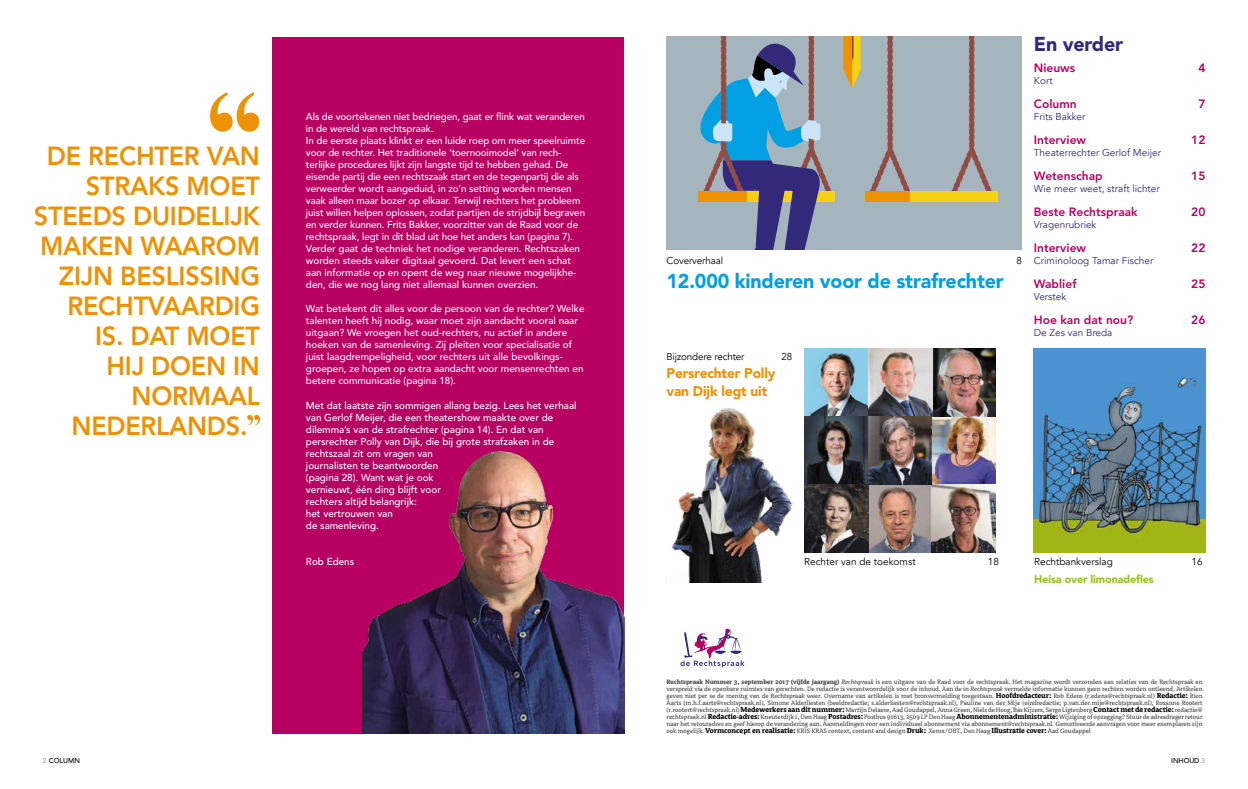
<style>
.page{position:relative;width:1248px;height:789px;background:#fff}
.page>*{position:absolute;margin:0;border:0;box-sizing:border-box;transform-origin:0 0}
.Kop_Small{font:800 26px "Avenir LT Std";letter-spacing:-.01em;color:#ed9205}
.Intro{font:900 20px "Avenir LT Std";letter-spacing:-.01em;color:#00a0e3}
.Intro-2{font:900 20px "Avenir LT Std";letter-spacing:-.01em;color:#32297b}
.Intro-3{font:900 14px/18px "Avenir LT Std";letter-spacing:-.01em;color:#ed9205}
.Intro-4{font:800 12px "Avenir LT Std";color:#b80062}
.Intro-5{font:900 11px "Avenir LT Std";letter-spacing:-.01em;color:#93c31e}
.Intro-6{font:500 10px/12px "Avenir LT Std";color:#fff}
.Intro-7{font:10px "Avenir";color:#32297b}
.Intro-8{font:10px "Avenir";color:#000}
.t1{font:7px/7px "Avance";letter-spacing:-.01em;color:#464646;text-align:justify}
.t2{font:500 7px "Avenir LT Std";letter-spacing:-.005em;color:#000}
.s1{font-weight:700}
.s2{font-style:italic}
.s3{font-weight:700;font-size:8px;color:#000}
.s4{font-weight:800;color:#a5b5be}
</style>
<div class="page">
<div style="left:272px;top:37px;width:352px;height:696px;background:#b80062"></div>
<img style="left:363px;top:451px;width:261px;height:282px">
<svg style="left:210px;top:92px;width:49px;height:40px"></svg>
<svg style="left:247px;top:414px;width:13px;height:11px"></svg>
<img style="left:666px;top:408px;width:126px;height:173px">
<svg style="left:680px;top:628px;width:65px;height:40px"></svg>
<img style="left:1033px;top:348px;width:172px;height:204px">
<div style="left:666px;top:37px;width:355px;height:212px;background:#a5b5be"></div>
<div style="left:744px;top:191px;width:91px;height:10px;background:#f6d116"></div>
<svg style="left:843px;top:37px;width:17px;height:52px"></svg>
<svg style="left:948px;top:37px;width:45px;height:154px;background:#a2a5ac"></svg>
<svg style="left:698px;top:37px;width:135px;height:213px;background:#748fa9"></svg>
<svg style="left:867px;top:37px;width:44px;height:154px;background:#a2a5ab"></svg>
<div style="left:865px;top:191px;width:48px;height:10px;background:#ed9205"></div>
<div style="left:910px;top:191px;width:87px;height:10px;background:#f6d116"></div>
<img style="left:804px;top:348px;width:191px;height:204px">
<p class="Kop_Small" style="left:47px;top:141px;width:214px">DE RECHTER VAN</p>
<p class="Kop_Small" style="left:86px;top:171px;width:175px">STRAKS MOET</p>
<p class="Kop_Small" style="left:34px;top:201px;width:227px">STEEDS DUIDELIJK</p>
<p class="Kop_Small" style="left:40px;top:231px;width:221px">MAKEN WAAROM</p>
<p class="Kop_Small" style="left:59px;top:261px;width:203px">ZIJN BESLISSING</p>
<p class="Kop_Small" style="left:67px;top:291px;width:194px">RECHTVAARDIG</p>
<p class="Kop_Small" style="left:95px;top:321px;width:166px">IS. DAT MOET</p>
<p class="Kop_Small" style="left:106px;top:351px;width:155px">HIJ DOEN IN</p>
<p class="Kop_Small" style="left:132px;top:381px;width:130px">NORMAAL</p>
<p class="Kop_Small" style="left:71px;top:411px;width:177px">NEDERLANDS.</p>
<p class="Intro-6" style="left:306px;top:111px;width:280px">Als de voortekenen niet bedriegen, gaat er flink wat veranderen in de wereld van rechtspraak.</p>
<p class="Intro-6" style="left:306px;top:135px;width:280px">In de eerste plaats klinkt er een luide roep om meer speelruimte voor de rechter. Het traditionele ‘toernooimodel’ van rech&shy;terlijke procedures lijkt zijn langste tijd te hebben gehad. De eisende partij die een rechtszaak start en de tegenpartij die als verweerder wordt aangeduid, in zo’n setting worden mensen vaak alleen maar bozer op elkaar. Terwijl rechters het probleem juist willen helpen oplossen, zodat partijen de strijdbijl begraven en verder kunnen. Frits Bakker, voorzitter van de Raad voor de rechtspraak, legt in dit blad uit hoe het anders kan (pagina 7).</p>
<p class="Intro-6" style="left:306px;top:243px;width:276px">Verder gaat de techniek het nodige veranderen. Rechtszaken worden steeds vaker digitaal gevoerd. Dat levert een schat aan informatie op en opent de weg naar nieuwe mogelijkhe&shy;den, die we nog lang niet allemaal kunnen overzien.</p>
<p class="Intro-6" style="left:306px;top:303px;width:280px">Wat betekent dit alles voor de persoon van de rechter? Welke talenten heeft hij nodig, waar moet zijn aandacht vooral naar uitgaan? We vroegen het oud-rechters, nu actief in andere hoeken van de samenleving. Zij pleiten voor specialisatie of juist laagdrempeligheid, voor rechters uit alle bevolkings&shy;groepen, ze hopen op extra aandacht voor mensenrechten en betere communicatie (pagina 18).</p>
<p class="Intro-6" style="left:306px;top:399px;width:272px">Met dat laatste zijn sommigen allang bezig. Lees het verhaal van Gerlof Meijer, die een theatershow maakte over de</p>
<p class="Intro-6" style="left:306px;top:423px;width:239px">dilemma’s van de strafrechter (pagina 14). En dat van</p>
<p class="Intro-6" style="left:306px;top:435px;width:250px">persrechter Polly van Dijk, die bij grote strafzaken in de</p>
<p class="Intro-6" style="left:306px;top:447px;width:136px">rechtszaal zit om vragen van journalisten te beantwoorden (pagina 28). Want wat je ook vernieuwt, één ding blijft voor rechters altijd belangrijk:<br>het vertrouwen van</p>
<p class="Intro-6" style="left:306px;top:519px;width:74px">de samenleving.</p>
<p class="Intro-6" style="left:306px;top:555px;width:50px">Rob Edens</p>
<p class="Intro-8" style="left:666px;top:255px;width:58px">Coververhaal</p>
<p class="Intro-8" style="left:1016px;top:255px;width:7px">8</p>
<p class="Intro" style="left:666px;top:269px;width:339px">12.000 kinderen voor de strafrechter</p>
<p class="Intro-8" style="left:666px;top:351px;width:79px">Bijzondere rechter</p>
<p class="Intro-8" style="left:781px;top:351px;width:12px">28</p>
<p class="Intro-3" style="left:666px;top:364px;width:110px">Persrechter Polly van Dijk legt uit</p>
<p class="Intro-2" style="left:1033px;top:32px;width:91px">En verder</p>
<p class="Intro-4" style="left:1033px;top:61px;width:43px">Nieuws</p>
<p class="Intro-4" style="left:1198px;top:61px;width:9px">4</p>
<p class="Intro-7" style="left:1033px;top:75px;width:20px">Kort</p>
<p class="Intro-4" style="left:1033px;top:97px;width:44px">Column</p>
<p class="Intro-4" style="left:1198px;top:97px;width:9px">7</p>
<p class="Intro-7" style="left:1033px;top:111px;width:53px">Frits Bakker</p>
<p class="Intro-4" style="left:1033px;top:133px;width:54px">Interview</p>
<p class="Intro-4" style="left:1191px;top:133px;width:16px">12</p>
<p class="Intro-7" style="left:1033px;top:147px;width:129px">Theaterrechter Gerlof Meijer</p>
<p class="Intro-4" style="left:1033px;top:169px;width:70px">Wetenschap</p>
<p class="Intro-4" style="left:1191px;top:169px;width:16px">15</p>
<p class="Intro-7" style="left:1033px;top:183px;width:127px">Wie meer weet, straft lichter</p>
<p class="Intro-4" style="left:1033px;top:205px;width:105px">Beste Rechtspraak</p>
<p class="Intro-4" style="left:1191px;top:205px;width:16px">20</p>
<p class="Intro-7" style="left:1033px;top:219px;width:64px">Vragenrubriek</p>
<p class="Intro-4" style="left:1033px;top:241px;width:54px">Interview</p>
<p class="Intro-4" style="left:1191px;top:241px;width:16px">22</p>
<p class="Intro-7" style="left:1033px;top:255px;width:121px">Criminoloog Tamar Fischer</p>
<p class="Intro-4" style="left:1033px;top:277px;width:44px">Wablief</p>
<p class="Intro-4" style="left:1191px;top:277px;width:16px">25</p>
<p class="Intro-7" style="left:1033px;top:291px;width:34px">Verstek</p>
<p class="Intro-4" style="left:1033px;top:313px;width:101px">Hoe kan dat nou?</p>
<p class="Intro-4" style="left:1191px;top:313px;width:16px">26</p>
<p class="Intro-7" style="left:1033px;top:327px;width:80px">De Zes van Breda</p>
<p class="Intro-8" style="left:804px;top:555px;width:113px">Rechter van de toekomst</p>
<p class="Intro-8" style="left:987px;top:555px;width:13px">18</p>
<p class="Intro-8" style="left:1034px;top:555px;width:80px">Rechtbankverslag</p>
<p class="Intro-8" style="left:1191px;top:555px;width:13px">16</p>
<p class="Intro-5" style="left:1034px;top:572px;width:121px">Heisa over limonadefles</p>
<p class="t1" style="left:666px;top:678px;width:537px"><span class="s1">Rechtspraak Nummer 3, september 2017 (vijfde jaargang)</span> <span class="s2">Rechtspraak</span> is een uitgave van de Raad voor de rechtspraak. Het magazine wordt verzonden aan relaties van de Rechtspraak en verspreid via de openbare ruimtes van gerechten. De redactie is verantwoordelijk voor de inhoud. Aan de in <span class="s2">Rechtspraak</span> vermelde informatie kunnen geen rechten worden ontleend. Artikelen geven niet per se de mening van de Rechtspraak weer. Overname van artikelen is met bronvermelding toegestaan. <span class="s3">Hoofdredacteur:</span> Rob Edens (r.edens@rechtspraak.nl) <span class="s3">Redactie:</span> Rien Aarts (m.h.f.aarts@rechtspraak.nl), Simone Alderliesten (beeldredactie; s.alderliesten@rechtspraak.nl), Pauline van der Mije (eindredactie; p.van.der.mije@rechtspraak.nl), Rosanne Rootert (r.rootert@rechtspraak.nl) <span class="s3">Medewerkers aan dit nummer:</span> Martijn Delaere, Aad Goudappel, Anna Green, Niels de Hoog, Bas Kijzers, Serge Ligtenberg <span class="s3">Contact met de redactie:</span> redactie@ rechtspraak.nl <span class="s3">Redactie-adres:</span> Kneuterdijk 1, Den Haag <span class="s3">Postadres:</span> Postbus 90613, 2509 LP Den Haag <span class="s3">Abonnementenadministratie:</span> Wijziging of opzegging? Stuur de adresdrager retour naar het retouradres en geef hierop de verandering aan. Aanmeldingen voor een individueel abonnement via abonnement@rechtspraak.nl. Gemotiveerde aanvragen voor meer exemplaren zijn ook mogelijk. <span class="s3">Vormconcept en realisatie:</span> KRIS KRAS context, content and design <span class="s3">Druk:</span> Xerox/OBT, Den Haag <span class="s3">Illustratie cover:</span> Aad Goudappel</p>
<p class="t2" style="left:43px;top:755px;width:39px"><span class="s4">2</span> COLUMN</p>
<p class="t2" style="left:1170px;top:755px;width:36px">INHOUD <span class="s4">3</span></p>
</div>
